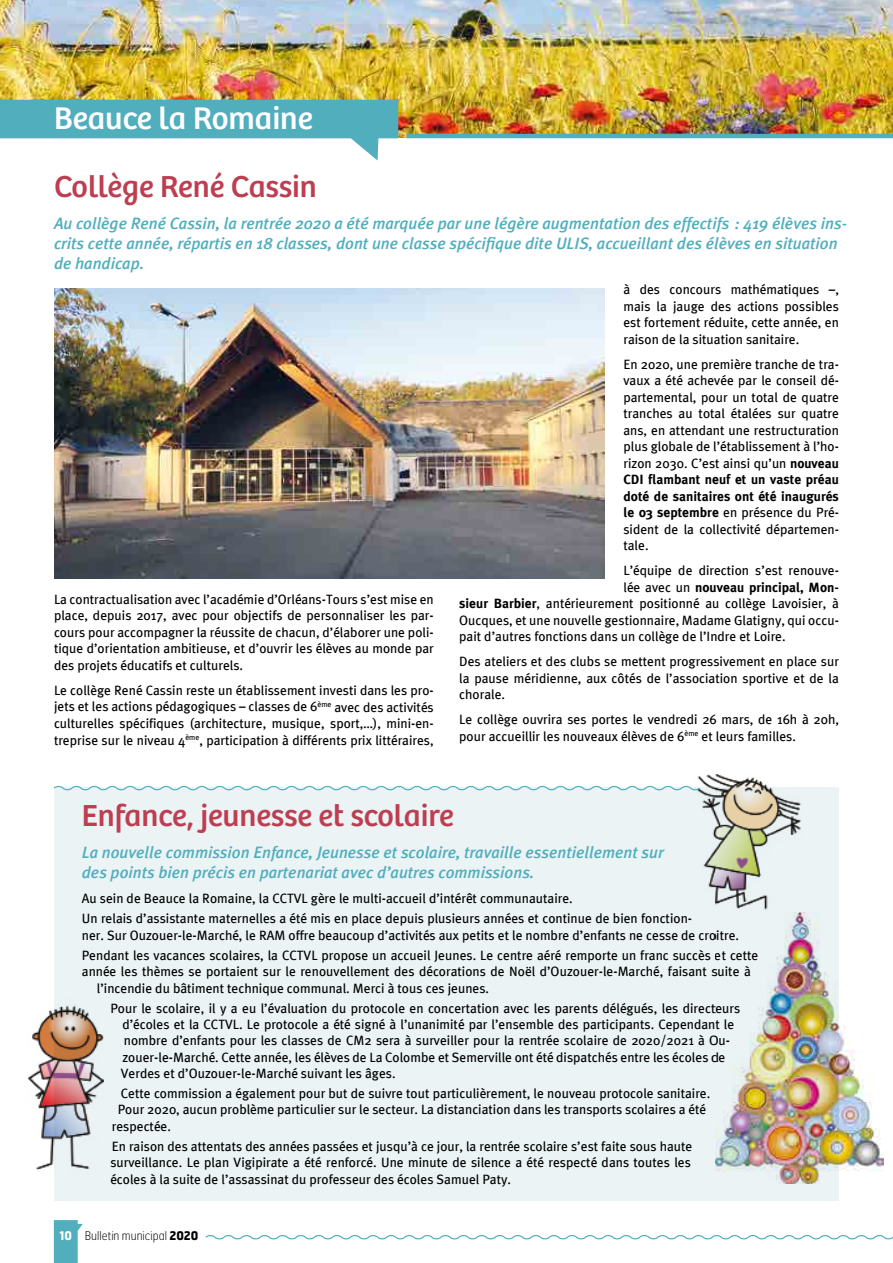
<style>
.page{position:relative;width:893px;height:1263px;background:#fff}
.page>*{position:absolute;margin:0;border:0;box-sizing:border-box;transform-origin:0 0}
.t1{font:32.4px "Bree";color:#fff}
.t2{font:31.5px "Bree";color:#be3e51}
.t3{font:italic 500 16.5px/19.8px "Meta Plus";color:#50aebd}
.t4{font:13.5px/16.5px "Meta Plus";color:#000;text-align:justify}
.t5{font:700 13.5px "Meta Plus";color:#000}
.t6{font:100 12px "Hermes";color:#000;scale:.93 1}
.s1{font-weight:700}
.s2{font-weight:400}
.s3{font-weight:700;color:#fff}
</style>
<div class="page">
<img style="left:0;top:0;width:893px;height:137px">
<svg style="left:0;top:100px;width:398px;height:61px"></svg>
<hr style="left:406px;top:134px;width:487px;height:4px;background:#50aebd">
<svg style="left:205px;top:1235px;width:688px;height:5px"></svg>
<svg style="left:54px;top:1220px;width:29px;height:43px"></svg>
<div style="left:54px;top:787px;width:785px;height:413px;background:#ebf3f5"></div>
<img style="left:697px;top:774px;width:104px;height:136px">
<img style="left:716px;top:912px;width:167px;height:272px">
<img style="left:28px;top:1005px;width:75px;height:166px">
<img style="left:54px;top:288px;width:551px;height:290px">
<svg style="left:53px;top:784px;width:648px;height:8px"></svg>
<h1 class="t1" style="left:54px;top:99px;width:260px">Beauce la Romaine</h1>
<h2 class="t2" style="left:54px;top:168px;width:264px">Collège René Cassin</h2>
<p class="t3" style="left:54px;top:213px;width:794px">Au collège René Cassin, la rentrée 2020 a été marquée par une légère augmentation des effectifs : 419 élèves ins&shy;crits cette année, répartis en 18 classes, dont une classe spécifique dite ULIS, accueillant des élèves en situation de handicap.</p>
<p class="t4" style="left:54px;top:591px;width:381px">La contractualisation avec l’académie d’Orléans-Tours s’est mise en place, depuis 2017, avec pour objectifs de personnaliser les par&shy;cours pour accompagner la réussite de chacun, d’élaborer une poli&shy;tique d’orientation ambitieuse, et d’ouvrir les élèves au monde par des projets éducatifs et culturels.</p>
<p class="t4" style="left:54px;top:682px;width:381px">Le collège René Cassin reste un établissement investi dans les pro&shy;jets et les actions pédagogiques – classes de 6<sup>ème</sup> avec des activités culturelles spécifiques (architecture, musique, sport,…), mini-en&shy;treprise sur le niveau 4<sup>ème</sup>, participation à différents prix littéraires,</p>
<p class="t4" style="left:623px;top:281px;width:217px">à des concours mathématiques –, mais la jauge des actions possibles est fortement réduite, cette année, en raison de la situation sanitaire.</p>
<p class="t4" style="left:623px;top:356px;width:217px">En 2020, une première tranche de tra&shy;vaux a été achevée par le conseil dé&shy;partemental, pour un total de quatre tranches au total étalées sur quatre ans, en attendant une restructuration plus globale de l’établissement à l’ho&shy;rizon 2030. C’est ainsi qu’un <span class="s1">nouveau CDI flambant neuf et un vaste préau doté de sanitaires ont été inaugurés le 03 septembre</span> en présence du Pré&shy;sident de la collectivité départemen&shy;tale.</p>
<p class="t4" style="left:623px;top:562px;width:217px">L’équipe de direction s’est renouve-</p>
<p class="t5" style="left:623px;top:579px;width:217px"><span class="s2">lée avec un</span> nouveau principal, Mon-</p>
<p class="t4" style="left:459px;top:595px;width:381px"><span class="s1">sieur Barbier</span>, antérieurement positionné au collège Lavoisier, à</p>
<p class="t4" style="left:459px;top:612px;width:381px">Oucques, et une nouvelle gestionnaire, Madame Glatigny, qui occu-</p>
<p class="t4" style="left:459px;top:628px;width:328px">pait d’autres fonctions dans un collège de l’Indre et Loire.</p>
<p class="t4" style="left:459px;top:653px;width:381px">Des ateliers et des clubs se mettent progressivement en place sur la pause méridienne, aux côtés de l’association sportive et de la chorale.</p>
<p class="t4" style="left:459px;top:711px;width:381px">Le collège ouvrira ses portes le vendredi 26 mars, de 16h à 20h, pour accueillir les nouveaux élèves de 6<sup>ème</sup> et leurs familles.</p>
<h2 class="t2" style="left:82px;top:797px;width:373px">Enfance, jeunesse et scolaire</h2>
<p class="t3" style="left:82px;top:843px;width:583px">La nouvelle commission Enfance, Jeunesse et scolaire, travaille essentiellement sur des points bien précis en partenariat avec d’autres commissions.</p>
<p class="t4" style="left:82px;top:888px;width:612px;line-height:20.4px">Au sein de Beauce la Romaine, la CCTVL gère le multi-accueil d’intérêt communautaire.<br>Un relais d’assistante maternelles a été mis en place depuis plusieurs années et continue de bien fonction-</p>
<p class="t4" style="left:82px;top:925px;width:678px;line-height:20.4px">ner. Sur Ouzouer-le-Marché, le RAM offre beaucoup d’activités aux petits et le nombre d’enfants ne cesse de croitre.<br>Pendant les vacances scolaires, la CCTVL propose un accueil Jeunes. Le centre aéré remporte un franc succès et cette</p>
<p class="t4" style="left:97px;top:963px;width:655px;text-indent:-15px">année les thèmes se portaient sur le renouvellement des décorations de Noël d’Ouzouer-le-Marché, faisant suite à l’incendie du bâtiment technique communal. Merci à tous ces jeunes.</p>
<p class="t4" style="left:121px;top:1000px;width:621px;text-align:left;text-indent:-11px">Pour le scolaire, il y a eu l’évaluation du protocole en concertation avec les parents délégués, les directeurs d’écoles et la CCTVL. Le protocole a été signé à l’unanimité par l’ensemble des participants. Cependant le nombre d’enfants pour les classes de CM2 sera à surveiller pour la rentrée scolaire de 2020/2021 à Ou&shy;zouer-le-Marché. Cette année, les élèves de La Colombe et Semerville ont été dispatchés entre les écoles de Verdes et d’Ouzouer-le-Marché suivant les âges.</p>
<p class="t4" style="left:121px;top:1085px;width:591px">Cette commission a également pour but de suivre tout particulièrement, le nouveau protocole sanitaire.</p>
<p class="t4" style="left:118px;top:1101px;width:590px">Pour 2020, aucun problème particulier sur le secteur. La distanciation dans les transports scolaires a été</p>
<p class="t4" style="left:112px;top:1117px;width:61px">respectée.</p>
<p class="t4" style="left:110px;top:1138px;width:584px">En raison des attentats des années passées et jusqu’à ce jour, la rentrée scolaire s’est faite sous haute surveillance. Le plan Vigipirate a été renforcé. Une minute de silence a été respecté dans toutes les écoles à la suite de l’assassinat du professeur des écoles Samuel Paty.</p>
<p class="t6" style="left:59px;top:1228px;width:151px"><span class="s3">10</span> Bulletin municipal <span class="s1">2020</span></p>
</div>
